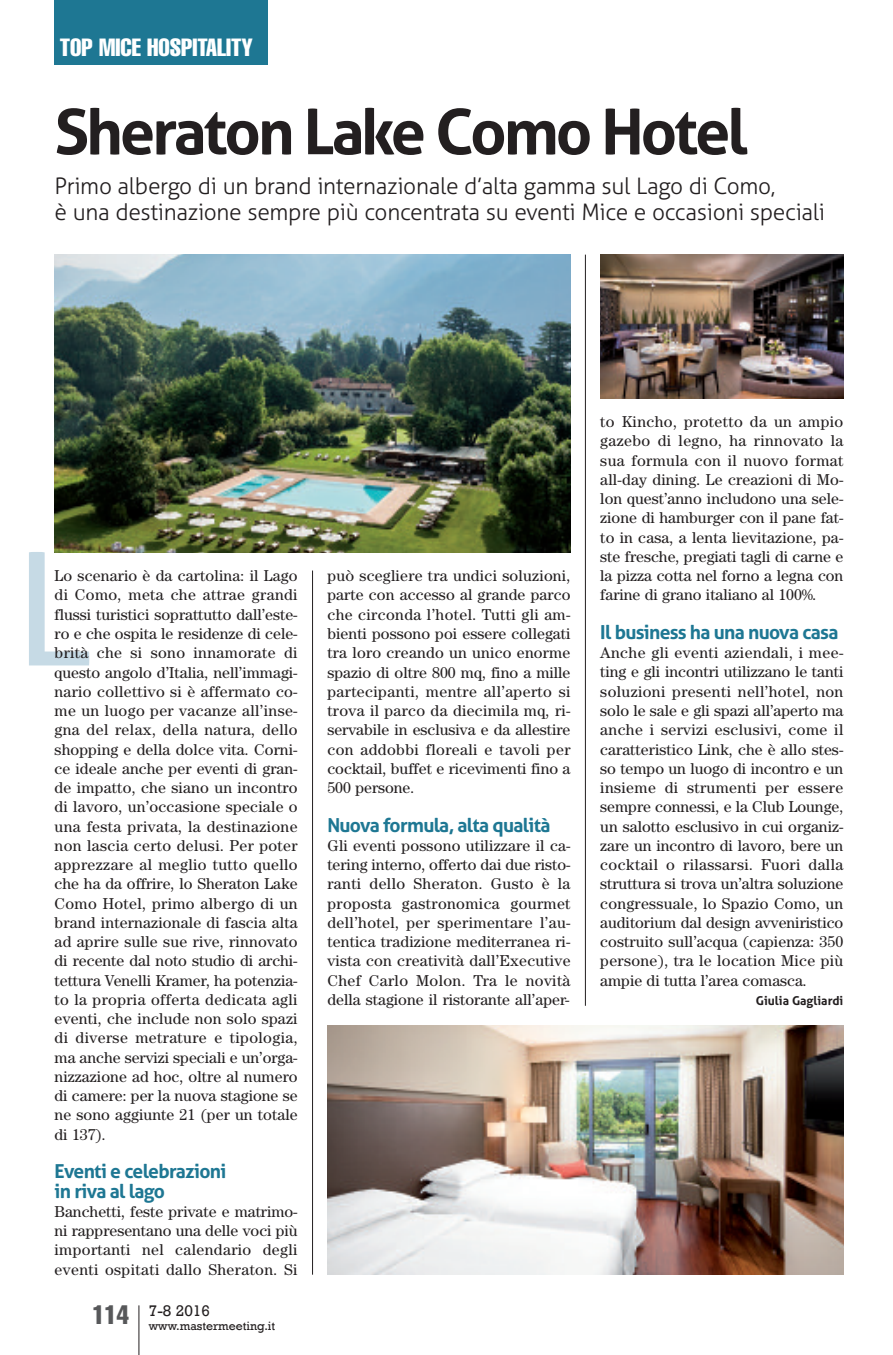
<style>
.page{position:relative;width:893px;height:1355px;background:#fff}
.page>*{position:absolute;margin:0;border:0;box-sizing:border-box;transform-origin:0 0}
.t1{font:700 63px "Aller";letter-spacing:-.05em;color:#231f20}
.t2{font:extra-condensed 24.5px "Helvetica";color:#fff}
.t3{font:300 22.75px/26.2px "Aller";letter-spacing:-.015em;color:#231f20}
.t4{font:700 19.25px/19.2px "Aller";letter-spacing:-.035em;color:#1e7793}
.t5{font:15.75px/19.2px "Century";color:#231f20;text-align:justify}
.t6{font:15.75px "Rockwell";color:#231f20}
.t7{font:12.25px "Rockwell";color:#231f20}
.t8{font:700 12.25px "Aller";color:#231f20}
</style>
<div class="page">
<img style="left:55px;top:254px;width:515px;height:298px">
<hr style="left:138px;top:1305px;width:1px;height:49px;background:#231f20">
<div style="left:55px;top:0;width:213px;height:64px;background:#1e7793"></div>
<hr style="left:312px;top:570px;width:1px;height:704px;background:#231f20">
<hr style="left:585px;top:254px;width:1px;height:751px;background:#231f20">
<svg style="left:29px;top:551px;width:61px;height:114px"></svg>
<img style="left:600px;top:254px;width:243px;height:144px">
<img style="left:327px;top:1025px;width:516px;height:249px">
<h2 class="t2" style="left:60px;top:39px;width:195px">TOP MICE HOSPITALITY</h2>
<h1 class="t1" style="left:55px;top:95px;width:695px">Sheraton Lake Como Hotel</h1>
<h3 class="t3" style="left:55px;top:173px;width:772px">Primo albergo di un brand internazionale d’alta gamma sul Lago di Como,<br>è una destinazione sempre più concentrata su eventi Mice e occasioni speciali</h3>
<p class="t5" style="left:55px;top:567px;width:245px">Lo scenario è da cartolina: il Lago di Como, meta che attrae grandi flussi turistici soprattutto dall’este&shy;ro e che ospita le residenze di cele&shy;brità che si sono innamorate di questo angolo d’Italia, nell’immagi&shy;nario collettivo si è affermato co&shy;me un luogo per vacanze all’inse&shy;gna del relax, della natura, dello shopping e della dolce vita. Corni&shy;ce ideale anche per eventi di gran&shy;de impatto, che siano un incontro di lavoro, un’occasione speciale o una festa privata, la destinazione non lascia certo delusi. Per poter apprezzare al meglio tutto quello che ha da offrire, lo Sheraton Lake Como Hotel, primo albergo di un brand internazionale di fascia alta ad aprire sulle sue rive, rinnovato di recente dal noto studio di archi&shy;tettura Venelli Kramer, ha potenzia&shy;to la propria offerta dedicata agli eventi, che include non solo spazi di diverse metrature e tipologia, ma anche servizi speciali e un’orga&shy;nizzazione ad hoc, oltre al numero di camere: per la nuova stagione se ne sono aggiunte 21 (per un totale di 137).</p>
<p class="t4" style="left:55px;top:1161px;width:173px">Eventi e celebrazioni in riva al lago</p>
<p class="t5" style="left:55px;top:1203px;width:245px">Banchetti, feste private e matrimo&shy;ni rappresentano una delle voci più importanti nel calendario degli eventi ospitati dallo Sheraton. Si</p>
<p class="t6" style="left:149px;top:1300px;width:63px">7-8 2016</p>
<p class="t7" style="left:92px;top:1318px;width:184px"><sup>114</sup> www.mastermeeting.it</p>
<p class="t5" style="left:327px;top:567px;width:245px">può scegliere tra undici soluzioni, parte con accesso al grande parco che circonda l’hotel. Tutti gli am&shy;bienti possono poi essere collegati tra loro creando un unico enorme spazio di oltre 800 mq, fino a mille partecipanti, mentre all’aperto si trova il parco da diecimila mq, ri&shy;servabile in esclusiva e da allestire con addobbi floreali e tavoli per cocktail, buffet e ricevimenti fino a 500 persone.</p>
<p class="t4" style="left:327px;top:815px;width:225px">Nuova formula, alta qualità</p>
<p class="t5" style="left:327px;top:837px;width:245px">Gli eventi possono utilizzare il ca&shy;tering interno, offerto dai due risto&shy;ranti dello Sheraton. Gusto è la proposta gastronomica gourmet dell’hotel, per sperimentare l’au&shy;tentica tradizione mediterranea ri&shy;vista con creatività dall’Executive Chef Carlo Molon. Tra le novità della stagione il ristorante all’aper-</p>
<p class="t5" style="left:600px;top:413px;width:245px">to Kincho, protetto da un ampio gazebo di legno, ha rinnovato la sua formula con il nuovo format all-day dining. Le creazioni di Mo&shy;lon quest’anno includono una sele&shy;zione di hamburger con il pane fat&shy;to in casa, a lenta lievitazione, pa&shy;ste fresche, pregiati tagli di carne e la pizza cotta nel forno a legna con farine di grano italiano al 100%.</p>
<p class="t4" style="left:600px;top:622px;width:240px">Il business ha una nuova casa</p>
<p class="t5" style="left:600px;top:644px;width:245px">Anche gli eventi aziendali, i mee&shy;ting e gli incontri utilizzano le tanti soluzioni presenti nell’hotel, non solo le sale e gli spazi all’aperto ma anche i servizi esclusivi, come il caratteristico Link, che è allo stes&shy;so tempo un luogo di incontro e un insieme di strumenti per essere sempre connessi, e la Club Lounge, un salotto esclusivo in cui organiz&shy;zare un incontro di lavoro, bere un cocktail o rilassarsi. Fuori dalla struttura si trova un’altra soluzione congressuale, lo Spazio Como, un auditorium dal design avveniristico costruito sull’acqua (capienza: 350 persone), tra le location Mice più ampie di tutta l’area comasca.</p>
<p class="t8" style="left:756px;top:993px;width:89px">Giulia Gagliardi</p>
</div>
